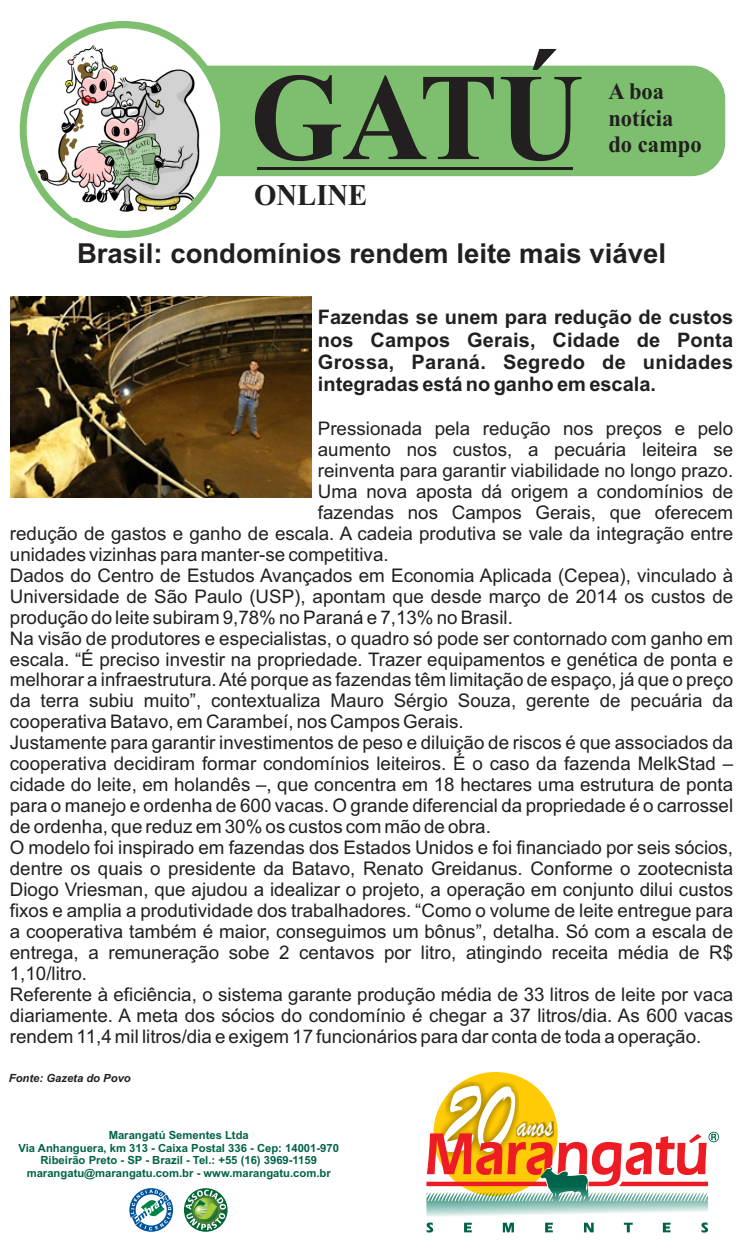
<style>
.page{position:relative;width:745px;height:1241px;background:#fff}
.page>*{position:absolute;margin:0;border:0;box-sizing:border-box;transform-origin:0 0}
.t1{font:700 123.88px "Times New Roman";color:#231f20;scale:.95 1}
.t2{font:107.75px "Brush Script";color:#fff;scale:.74 1}
.t3{font:35px "Brush Script";color:#fff;scale:.74 1}
.t4{font:700 30.12px "Times New Roman";color:#231f20;scale:.95 1}
.t5{font:700 27.5px "Arial";color:#231f20}
.t6{font:700 23.62px/26.1px "Times New Roman";color:#231f20;scale:.95 1}
.t7{font:700 20px/22.4px "Arial";color:#231f20;text-align:justify}
.t8{font:18.75px "Arial";color:#231f20}
.t9{font:700 11.25px/12.6px "Arial";color:#006349;text-align:center}
.t10{font:italic 700 11.25px "Arial";color:#231f20}
</style>
<div class="page">
<div style="left:160px;top:66px;width:564px;height:110px;background:#7dbf6e;border-radius:34px"></div>
<hr style="left:257px;top:166px;width:316px;height:3px;background:#231f20">
<div style="left:20px;top:21px;width:207px;height:217px;background:#7dbf6e;border-radius:50%"></div>
<div style="left:27px;top:28px;width:193px;height:203px;background:#fff;border-radius:50%"></div>
<img style="left:32px;top:41px;width:183px;height:177px">
<svg style="left:129px;top:1188px;width:44px;height:43px"></svg>
<svg style="left:184px;top:1187px;width:43px;height:44px"></svg>
<svg style="left:185px;top:1189px;width:41px;height:40px"></svg>
<svg style="left:433px;top:1071px;width:124px;height:124px"></svg>
<svg style="left:426px;top:1080px;width:292px;height:136px"></svg>
<svg style="left:426px;top:1222px;width:281px;height:10px"></svg>
<img style="left:10px;top:296px;width:302px;height:201px">
<h1 class="t1" style="left:250px;top:75px;width:352px">GATÚ</h1>
<h3 class="t4" style="left:254px;top:184px;width:121px">ONLINE</h3>
<p class="t6" style="left:608px;top:81px;width:100px">A boa notícia do campo</p>
<h3 class="t5" style="left:77px;top:243px;width:590px">Brasil: condomínios rendem leite mais viável</h3>
<p class="t7" style="left:318px;top:308px;width:416px">Fazendas se unem para redução de custos nos Campos Gerais, Cidade de Ponta Grossa, Paraná. Segredo de unidades integradas está no ganho em escala.</p>
<p class="t8" style="left:318px;top:421px;width:416px">Pressionada pela redução nos preços e pelo</p>
<p class="t8" style="left:318px;top:442px;width:416px">aumento nos custos, a pecuária leiteira se</p>
<p class="t8" style="left:318px;top:463px;width:416px">reinventa para garantir viabilidade no longo prazo.</p>
<p class="t8" style="left:318px;top:484px;width:416px">Uma nova aposta dá origem a condomínios de</p>
<p class="t8" style="left:318px;top:505px;width:416px">fazendas nos Campos Gerais, que oferecem</p>
<p class="t8" style="left:10px;top:526px;width:724px">redução de gastos e ganho de escala. A cadeia produtiva se vale da integração entre</p>
<p class="t8" style="left:10px;top:547px;width:380px">unidades vizinhas para manter-se competitiva.</p>
<p class="t8" style="left:10px;top:568px;width:724px">Dados do Centro de Estudos Avançados em Economia Aplicada (Cepea), vinculado à</p>
<p class="t8" style="left:10px;top:589px;width:724px">Universidade de São Paulo (USP), apontam que desde março de 2014 os custos de</p>
<p class="t8" style="left:10px;top:610px;width:504px">produção do leite subiram 9,78% no Paraná e 7,13% no Brasil.</p>
<p class="t8" style="left:10px;top:630px;width:724px">Na visão de produtores e especialistas, o quadro só pode ser contornado com ganho em</p>
<p class="t8" style="left:10px;top:651px;width:724px">escala. “É preciso investir na propriedade. Trazer equipamentos e genética de ponta e</p>
<p class="t8" style="left:10px;top:672px;width:724px">melhorar a infraestrutura. Até porque as fazendas têm limitação de espaço, já que o preço</p>
<p class="t8" style="left:10px;top:693px;width:724px">da terra subiu muito”, contextualiza Mauro Sérgio Souza, gerente de pecuária da</p>
<p class="t8" style="left:10px;top:714px;width:455px">cooperativa Batavo, em Carambeí, nos Campos Gerais.</p>
<p class="t8" style="left:10px;top:735px;width:724px">Justamente para garantir investimentos de peso e diluição de riscos é que associados da</p>
<p class="t8" style="left:10px;top:756px;width:724px">cooperativa decidiram formar condomínios leiteiros. É o caso da fazenda MelkStad –</p>
<p class="t8" style="left:10px;top:777px;width:724px">cidade do leite, em holandês –, que concentra em 18 hectares uma estrutura de ponta</p>
<p class="t8" style="left:10px;top:798px;width:724px">para o manejo e ordenha de 600 vacas. O grande diferencial da propriedade é o carrossel</p>
<p class="t8" style="left:10px;top:819px;width:482px">de ordenha, que reduz em 30% os custos com mão de obra.</p>
<p class="t8" style="left:10px;top:840px;width:724px">O modelo foi inspirado em fazendas dos Estados Unidos e foi financiado por seis sócios,</p>
<p class="t8" style="left:10px;top:861px;width:724px">dentre os quais o presidente da Batavo, Renato Greidanus. Conforme o zootecnista</p>
<p class="t8" style="left:10px;top:882px;width:724px">Diogo Vriesman, que ajudou a idealizar o projeto, a operação em conjunto dilui custos</p>
<p class="t8" style="left:10px;top:903px;width:724px">fixos e amplia a produtividade dos trabalhadores. “Como o volume de leite entregue para</p>
<p class="t8" style="left:10px;top:924px;width:724px">a cooperativa também é maior, conseguimos um bônus”, detalha. Só com a escala de</p>
<p class="t8" style="left:10px;top:945px;width:724px">entrega, a remuneração sobe 2 centavos por litro, atingindo receita média de R$</p>
<p class="t8" style="left:10px;top:966px;width:79px">1,10/litro.</p>
<p class="t8" style="left:10px;top:987px;width:724px">Referente à eficiência, o sistema garante produção média de 33 litros de leite por vaca</p>
<p class="t8" style="left:10px;top:1008px;width:724px">diariamente. A meta dos sócios do condomínio é chegar a 37 litros/dia. As 600 vacas</p>
<p class="t8" style="left:10px;top:1028px;width:692px">rendem 11,4 mil litros/dia e exigem 17 funcionários para dar conta de toda a operação.</p>
<p class="t10" style="left:9px;top:1073px;width:123px">Fonte: Gazeta do Povo</p>
<p class="t9" style="left:18px;top:1129px;width:322px">Marangatú Sementes Ltda<br>Via Anhanguera, km 313 - Caixa Postal 336 - Cep: 14001-970<br>Ribeirão Preto - SP - Brazil - Tel.: +55 (16) 3969-1159 marangatu@marangatu.com.br - www.marangatu.com.br</p>
<h2 class="t2" style="left:442px;top:1087px;width:95px">20</h2>
<h3 class="t3" style="left:516px;top:1114px;width:50px">anos</h3>
</div>
